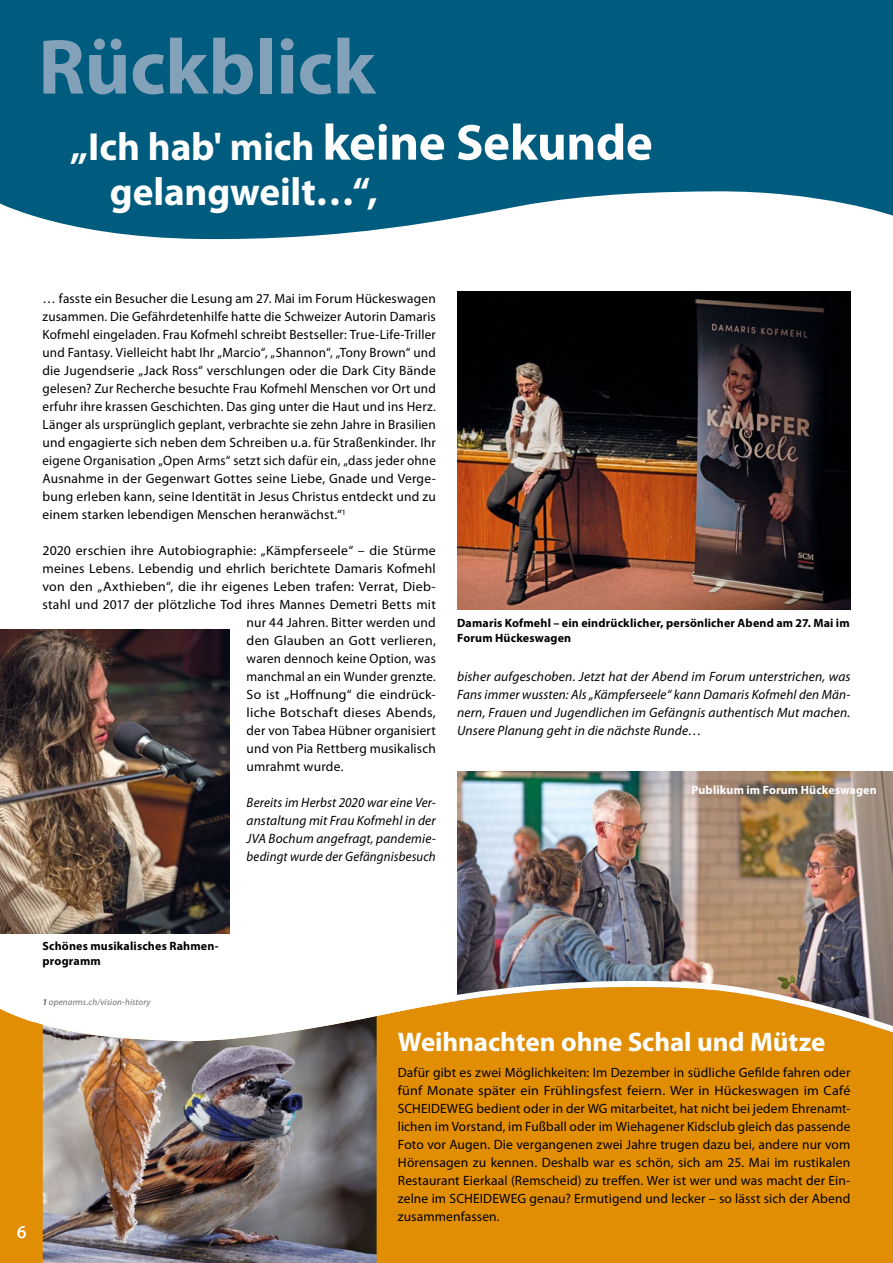
<style>
.page{position:relative;width:893px;height:1263px;background:#fff}
.page>*{position:absolute;margin:0;border:0;box-sizing:border-box;transform-origin:0 0}
.t1{font:700 78.75px "Myriad Pro";letter-spacing:-.005em;color:#83a2b9}
.t2{font:700 39.3px/45.2px "Myriad Pro";letter-spacing:-.005em;color:#fff}
.t3{font:700 27px "Myriad Pro";letter-spacing:-.005em;color:#fff}
.t4{font:18px "Myriad Pro";color:#fff}
.t5{font:13.5px/18px "Myriad Pro";letter-spacing:.015em;color:#000;text-align:justify}
.t6{font:italic 13.5px/18px "Myriad Pro";letter-spacing:.015em;color:#000;text-align:justify}
.t7{font:13.5px "Myriad Pro";letter-spacing:.015em;color:#000;scale:.96 1}
.t8{font:13.5px "Myriad Pro";letter-spacing:.015em;color:#000;scale:.95 1}
.t9{font:13.5px "Myriad Pro";letter-spacing:.015em;color:#000;scale:1.04 1}
.t10{font:700 12px/15px "Myriad Pro";letter-spacing:.015em;color:#000}
.t11{font:700 12px "Myriad Pro";letter-spacing:.015em;color:#fff}
.t12{font:italic 9px "Myriad Pro";letter-spacing:.015em;color:#706f6f}
.s1{font-size:51px}
.s2{font-weight:700}
</style>
<div class="page">
<img style="left:457px;top:771px;width:436px;height:201px">
<img style="left:0;top:972px;width:893px;height:291px">
<svg style="left:0;top:0;width:893px;height:240px;background:#1a6d8b"></svg>
<svg style="left:34px;top:1022px;width:9px;height:241px;background:#e08f09"></svg>
<img style="left:457px;top:292px;width:393px;height:317px">
<img style="left:0;top:630px;width:230px;height:303px">
<h1 class="t1" style="left:38px;top:16px;width:339px">Rückblick</h1>
<h2 class="t2" style="left:110px;top:123px;width:544px;text-indent:-40px">„Ich hab' mich <span class="s1">keine Sekunde </span>gelangweilt…“,</h2>
<p class="t5" style="left:43px;top:289px;width:395px">… fasste ein Besucher die Lesung am 27. Mai im Forum Hückeswagen zusammen. Die Gefährdetenhilfe hatte die Schweizer Autorin Damaris Kofmehl eingeladen. Frau Kofmehl schreibt Bestseller: True-Life-Triller und Fantasy. Vielleicht habt Ihr „Marcio“, „Shannon“, „Tony Brown“ und die Jugendserie „Jack Ross“ verschlungen oder die Dark City Bände gelesen? Zur Recherche besuchte Frau Kofmehl Menschen vor Ort und erfuhr ihre krassen Geschichten. Das ging unter die Haut und ins Herz.<br>Länger als ursprünglich geplant, verbrachte sie zehn Jahre in Brasilien und engagierte sich neben dem Schreiben u.a. für Straßenkinder. Ihr eigene Organisation „Open Arms“ setzt sich dafür ein, „dass jeder ohne Ausnahme in der Gegenwart Gottes seine Liebe, Gnade und Verge&shy;bung erleben kann, seine Identität in Jesus Christus entdeckt und zu einem starken lebendigen Menschen heranwächst.“<sup>1</sup></p>
<p class="t5" style="left:43px;top:541px;width:395px">2020 erschien ihre Autobiographie: „Kämpferseele“ – die Stürme</p>
<p class="t5" style="left:43px;top:559px;width:395px">meines Lebens. Lebendig und ehrlich berichtete Damaris Kofmehl</p>
<p class="t5" style="left:43px;top:577px;width:395px">von den „Axthieben“, die ihr eigenes Leben trafen: Verrat, Dieb-</p>
<p class="t5" style="left:43px;top:595px;width:395px">stahl und 2017 der plötzliche Tod ihres Mannes Demetri Betts mit</p>
<p class="t5" style="left:247px;top:613px;width:191px">nur 44 Jahren. Bitter werden und</p>
<p class="t5" style="left:247px;top:631px;width:191px">den Glauben an Gott verlieren,</p>
<p class="t7" style="left:247px;top:650px;width:199px">waren dennoch keine Option, was</p>
<p class="t8" style="left:247px;top:668px;width:201px">manchmal an ein Wunder grenzte.</p>
<p class="t5" style="left:247px;top:685px;width:191px">So ist „Hoffnung“ die eindrück-</p>
<p class="t9" style="left:247px;top:704px;width:183px">liche Botschaft dieses Abends,</p>
<p class="t5" style="left:247px;top:721px;width:191px">der von Tabea Hübner organisiert</p>
<p class="t5" style="left:247px;top:739px;width:191px">und von Pia Rettberg musikalisch</p>
<p class="t5" style="left:247px;top:757px;width:98px">umrahmt wurde.</p>
<p class="t6" style="left:247px;top:793px;width:191px">Bereits im Herbst 2020 war eine Ver&shy;anstaltung mit Frau Kofmehl in der JVA Bochum angefragt, pandemie&shy;bedingt wurde der Gefängnisbesuch</p>
<p class="t10" style="left:457px;top:615px;width:394px">Damaris Kofmehl – ein eindrücklicher, persönlicher Abend am 27. Mai im<br>Forum Hückeswagen</p>
<p class="t6" style="left:457px;top:667px;width:395px">bisher aufgeschoben. Jetzt hat der Abend im Forum unterstrichen, was Fans immer wussten: Als „Kämpferseele“ kann Damaris Kofmehl den Män&shy;nern, Frauen und Jugendlichen im Gefängnis authentisch Mut machen.<br>Unsere Planung geht in die nächste Runde…</p>
<p class="t11" style="left:691px;top:782px;width:187px">Publikum im Forum Hückeswagen</p>
<p class="t10" style="left:43px;top:938px;width:178px">Schönes musikalisches Rahmen&shy;programm</p>
<p class="t12" style="left:43px;top:996px;width:110px"><span class="s2">1</span> openarms.ch/vision-history</p>
<h3 class="t4" style="left:17px;top:1221px;width:11px">6</h3>
<h3 class="t3" style="left:398px;top:1024px;width:429px">Weihnachten ohne Schal und Mütze</h3>
<p class="t5" style="left:398px;top:1063px;width:454px">Dafür gibt es zwei Möglichkeiten: Im Dezember in südliche Gefilde fahren oder fünf Monate später ein Frühlingsfest feiern. Wer in Hückeswagen im Café SCHEIDEWEG bedient oder in der WG mitarbeitet, hat nicht bei jedem Ehrenamt&shy;lichen im Vorstand, im Fußball oder im Wiehagener Kidsclub gleich das passende Foto vor Augen. Die vergangenen zwei Jahre trugen dazu bei, andere nur vom Hörensagen zu kennen. Deshalb war es schön, sich am 25. Mai im rustikalen Restaurant Eierkaal (Remscheid) zu treffen. Wer ist wer und was macht der Ein&shy;zelne im SCHEIDEWEG genau? Ermutigend und lecker – so lässt sich der Abend zusammenfassen.</p>
</div>
